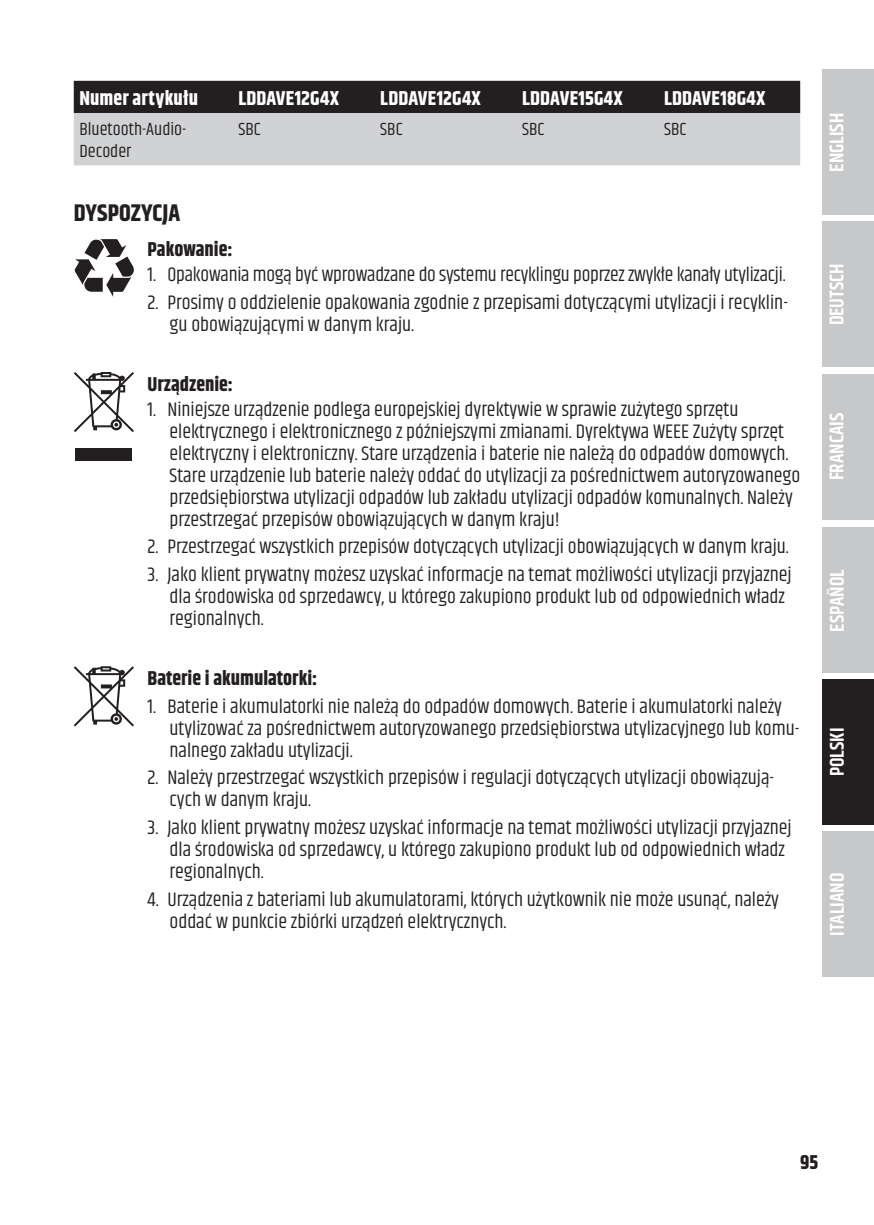
<style>
.page{position:relative;width:874px;height:1225px;background:#fff}
.page>*{position:absolute;margin:0;border:0;box-sizing:border-box;transform-origin:0 0}
.t1{font:700 24px "Khand";color:#231f20}
.t2{font:20px/22px "Khand";color:#231f20}
.t3{font:700 20px "Khand";letter-spacing:.015em;color:#fff}
.t4{font:700 20px "Khand";color:#231f20}
.t5{font:600 20px "Khand";color:#fff}
.t6{font:18px/22px "Khand";color:#231f20}
</style>
<div class="page">
<div style="left:821px;top:70px;width:52px;height:145px;background:#c7c8ca"></div>
<div style="left:821px;top:221px;width:52px;height:146px;background:#c7c8ca"></div>
<div style="left:821px;top:374px;width:52px;height:145px;background:#c7c8ca"></div>
<div style="left:821px;top:527px;width:52px;height:146px;background:#c7c8ca"></div>
<div style="left:821px;top:679px;width:52px;height:146px;background:#231f20"></div>
<div style="left:821px;top:831px;width:52px;height:146px;background:#c7c8ca"></div>
<svg style="left:74px;top:81px;width:725px;height:84px;background:#8e8d8f"></svg>
<svg style="left:74px;top:239px;width:60px;height:58px"></svg>
<svg style="left:74px;top:372px;width:60px;height:60px"></svg>
<div style="left:76px;top:448px;width:56px;height:12px;background:#231f20"></div>
<svg style="left:74px;top:666px;width:60px;height:60px"></svg>
<p class="t3" style="left:79px;top:84px;width:120px">Numer artykułu</p>
<p class="t3" style="left:238px;top:84px;width:102px">LDDAVE12G4X</p>
<p class="t3" style="left:380px;top:84px;width:102px">LDDAVE12G4X</p>
<p class="t3" style="left:522px;top:84px;width:102px">LDDAVE15G4X</p>
<p class="t3" style="left:663px;top:84px;width:103px">LDDAVE18G4X</p>
<p class="t6" style="left:79px;top:119px;width:108px">Bluetooth-Audio-<br>Decoder</p>
<p class="t6" style="left:238px;top:119px;width:24px">SBC</p>
<p class="t6" style="left:380px;top:119px;width:24px">SBC</p>
<p class="t6" style="left:522px;top:119px;width:24px">SBC</p>
<p class="t6" style="left:663px;top:119px;width:24px">SBC</p>
<p class="t1" style="left:74px;top:196px;width:108px">DYSPOZYCJA</p>
<p class="t4" style="left:147px;top:235px;width:86px">Pakowanie:</p>
<p class="t2" style="left:147px;top:264px;width:639px">1. Opakowania mogą być wprowadzane do systemu recyklingu poprzez zwykłe kanały utylizacji.</p>
<p class="t2" style="left:169px;top:292px;width:619px;text-indent:-22px">2. Prosimy o oddzielenie opakowania zgodnie z przepisami dotyczącymi utylizacji i recyklin&shy;gu obowiązującymi w danym kraju.</p>
<p class="t4" style="left:147px;top:370px;width:87px">Urządzenie:</p>
<p class="t2" style="left:169px;top:399px;width:631px;text-indent:-22px">1. Niniejsze urządzenie podlega europejskiej dyrektywie w sprawie zużytego sprzętu elektrycznego i elektronicznego z późniejszymi zmianami. Dyrektywa WEEE Zużyty sprzęt elektryczny i elektroniczny. Stare urządzenia i baterie nie należą do odpadów domowych.<br>Stare urządzenie lub baterie należy oddać do utylizacji za pośrednictwem autoryzowanego przedsiębiorstwa utylizacji odpadów lub zakładu utylizacji odpadów komunalnych. Należy przestrzegać przepisów obowiązujących w danym kraju!</p>
<p class="t2" style="left:147px;top:537px;width:642px">2. Przestrzegać wszystkich przepisów dotyczących utylizacji obowiązujących w danym kraju.</p>
<p class="t2" style="left:169px;top:564px;width:623px;text-indent:-22px">3. Jako klient prywatny możesz uzyskać informacje na temat możliwości utylizacji przyjaznej dla środowiska od sprzedawcy, u którego zakupiono produkt lub od odpowiednich władz regionalnych.</p>
<p class="t4" style="left:147px;top:664px;width:171px">Baterie i akumulatorki:</p>
<p class="t2" style="left:169px;top:696px;width:631px;text-indent:-22px">1. Baterie i akumulatorki nie należą do odpadów domowych. Baterie i akumulatorki należy utylizować za pośrednictwem autoryzowanego przedsiębiorstwa utylizacyjnego lub komu&shy;nalnego zakładu utylizacji.</p>
<p class="t2" style="left:169px;top:768px;width:605px;text-indent:-22px">2. Należy przestrzegać wszystkich przepisów i regulacji dotyczących utylizacji obowiązują&shy;cych w danym kraju.</p>
<p class="t2" style="left:169px;top:817px;width:623px;text-indent:-22px">3. Jako klient prywatny możesz uzyskać informacje na temat możliwości utylizacji przyjaznej dla środowiska od sprzedawcy, u którego zakupiono produkt lub od odpowiednich władz regionalnych.</p>
<p class="t2" style="left:169px;top:889px;width:610px;text-indent:-22px">4. Urządzenia z bateriami lub akumulatorami, których użytkownik nie może usunąć, należy oddać w punkcie zbiórki urządzeń elektrycznych.</p>
<p class="t5" style="left:823px;top:172px;width:60px;rotate:-90deg">ENGLISH</p>
<p class="t5" style="left:823px;top:325px;width:64px;rotate:-90deg">DEUTSCH</p>
<p class="t5" style="left:823px;top:480px;width:69px;rotate:-90deg">FRANCAIS</p>
<p class="t5" style="left:823px;top:632px;width:64px;rotate:-90deg">ESPAÑOL</p>
<p class="t5" style="left:823px;top:776px;width:50px;rotate:-90deg">POLSKI</p>
<p class="t5" style="left:823px;top:936px;width:65px;rotate:-90deg">ITALIANO</p>
<p class="t4" style="left:799px;top:1148px;width:20px">95</p>
</div>
